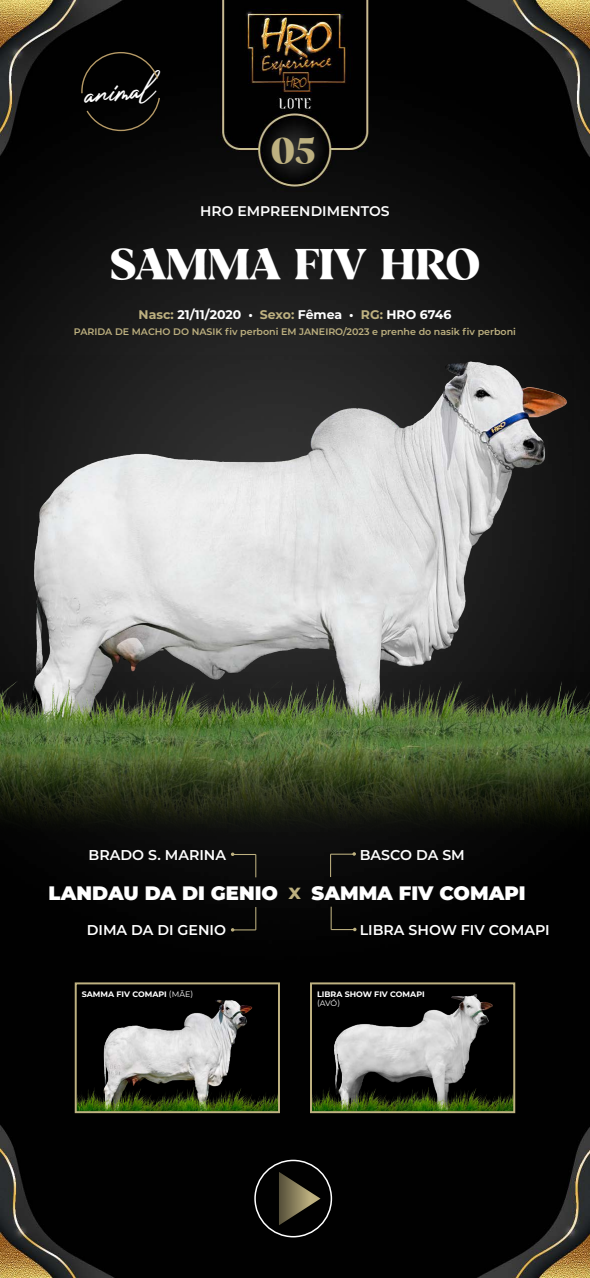
<style>
.page{position:relative;width:590px;height:1278px;background:#fff}
.page>*{position:absolute;margin:0;border:0;box-sizing:border-box;transform-origin:0 0}
.t1{font:43.05px "Photograph Signature";color:#fff}
.t2{font:42.5px "Vickey";letter-spacing:-.02em;color:#fff}
.t3{font:35.5px "Vickey";color:#beb180}
.t4{font:900 19.45px "Montserrat";color:#fff}
.t5{font:600 14.2px "Montserrat";color:#fff}
.t6{font:600 14px "Montserrat";color:#fff}
.t7{font:700 12.5px "Montserrat";color:#fff}
.t8{font:600 9.5px "Montserrat";color:#beb180}
.t9{font:700 7.95px "Montserrat";color:#fff}
.t10{font:7.95px "Montserrat";color:#fff}
.s1{color:#beb180}
.s2{font-weight:700;font-size:21.05px;color:#beb180}
.s3{font-weight:400}
</style>
<div class="page">
<img style="left:0;top:0;width:590px;height:1278px">
<div style="left:254px;top:1160px;width:78px;height:77px;border:2px solid #fff;border-radius:50%"></div>
<svg style="left:279px;top:1172px;width:41px;height:53px;background:#423d2c"></svg>
<img style="left:25px;top:355px;width:548px;height:317px">
<svg style="left:80px;top:51px;width:81px;height:81px;background:#090806"></svg>
<svg style="left:231px;top:876px;width:25px;height:1px"></svg>
<svg style="left:231px;top:907px;width:25px;height:25px"></svg>
<svg style="left:330px;top:907px;width:26px;height:24px"></svg>
<svg style="left:330px;top:876px;width:26px;height:1px"></svg>
<img style="left:0;top:672px;width:590px;height:204px">
<div style="left:76px;top:983px;width:203px;height:129px;background:#000"></div>
<img style="left:103px;top:999px;width:150px;height:88px">
<img style="left:78px;top:1087px;width:199px;height:23px">
<div style="left:75px;top:982px;width:205px;height:131px;border:2px solid #beb180"></div>
<div style="left:311px;top:983px;width:203px;height:129px;background:#000"></div>
<img style="left:334px;top:994px;width:158px;height:93px">
<img style="left:313px;top:1087px;width:199px;height:23px">
<div style="left:310px;top:982px;width:205px;height:131px;border:2px solid #beb180"></div>
<h1 class="t1" style="left:82px;top:55px;width:70px;rotate:-5deg">animal</h1>
<h3 class="t3" style="left:270px;top:133px;width:48px">05</h3>
<h3 class="t6" style="left:200px;top:201px;width:191px">HRO EMPREENDIMENTOS</h3>
<h2 class="t2" style="left:109px;top:243px;width:372px">SAMMA FIV HRO</h2>
<h3 class="t7" style="left:139px;top:306px;width:314px"><span class="s1">Nasc:</span> 21/11/2020 • <span class="s1">Sexo:</span> Fêmea • <span class="s1">RG:</span> HRO 6746</h3>
<p class="t8" style="left:74px;top:325px;width:443px">PARIDA DE MACHO DO NASIK fiv perboni EM JANEIRO/2023 e prenhe do nasik fiv perboni</p>
<h3 class="t5" style="left:89px;top:845px;width:139px">BRADO S. MARINA</h3>
<h3 class="t5" style="left:359px;top:845px;width:107px">BASCO DA SM</h3>
<h3 class="t4" style="left:49px;top:878px;width:478px">LANDAU DA DI GENIO <span class="s2">x</span> SAMMA FIV COMAPI</h3>
<h3 class="t5" style="left:87px;top:920px;width:141px">DIMA DA DI GENIO</h3>
<h3 class="t5" style="left:359px;top:920px;width:191px">LIBRA SHOW FIV COMAPI</h3>
<p class="t9" style="left:82px;top:988px;width:113px">SAMMA FIV COMAPI <span class="s3">(MÃE)</span></p>
<p class="t9" style="left:317px;top:988px;width:109px">LIBRA SHOW FIV COMAPI</p>
<p class="t10" style="left:317px;top:998px;width:25px">(AVÓ)</p>
</div>
